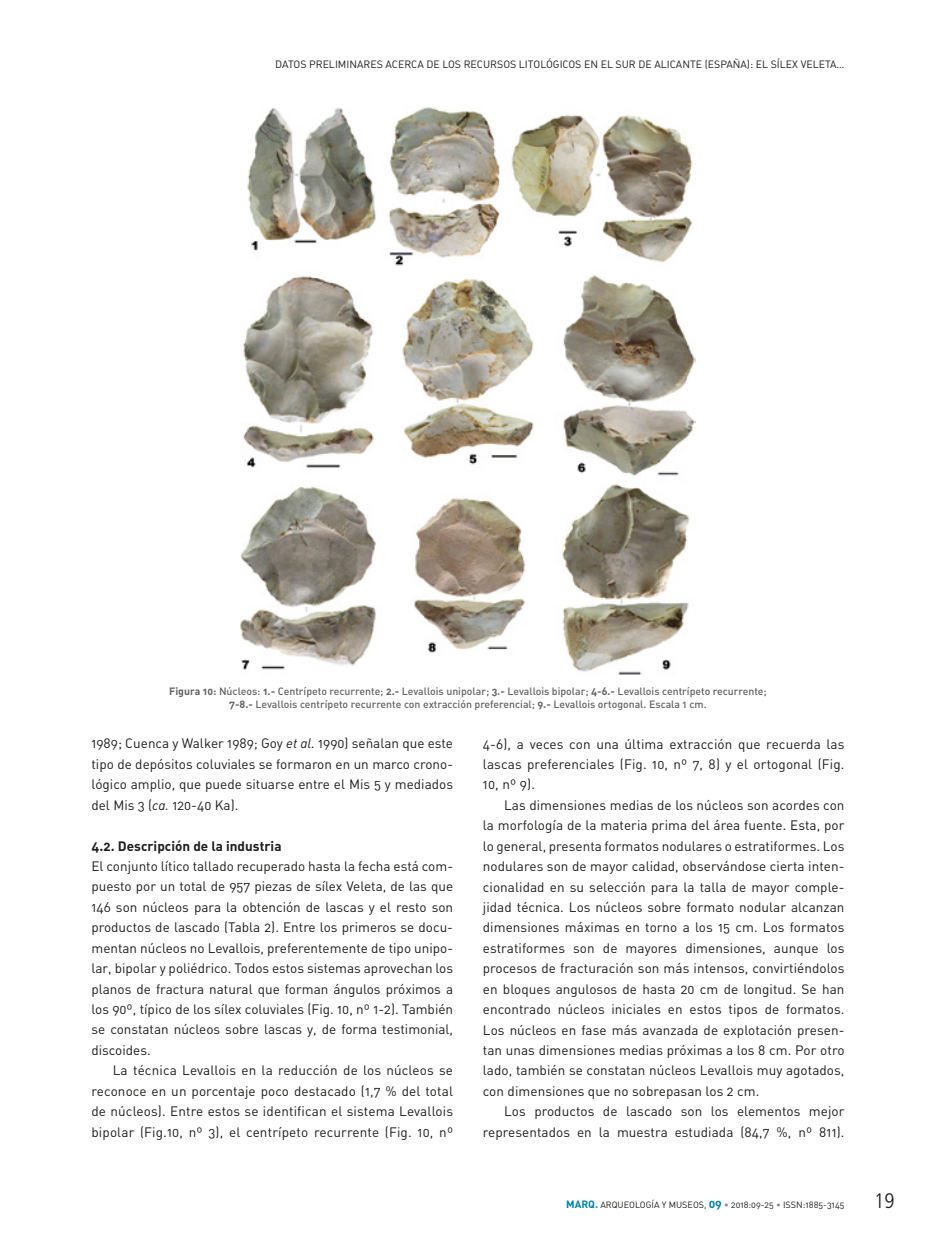
<style>
.page{position:relative;width:936px;height:1234px;background:#fff}
.page>*{position:absolute;margin:0;border:0;box-sizing:border-box;transform-origin:0 0}
.t1{font:300 condensed 21px "Frutiger LT Std";color:#1d1d1b}
.t2{font:13.5px/20.4px "DIN Regular Alternate";letter-spacing:.005em;color:#1d1d1b;text-align:justify}
.t3{font:13.5px "DIN Bold Alternate";color:#1d1d1b}
.t4{font:10.5px/13.5px "DIN Medium Alternate";color:#646363;text-align:center}
.t5{font:10.5px "DIN Regular Alternate";color:#1d1d1b}
.t6{font:9px "DIN Regular Alternate";color:#1d1d1b}
.s1{font-family:"DIN Bold Alternate"}
.s2{font-family:"DIN Regular Italic Alt"}
.s3{font-family:"DIN Bold Alternate";font-size:10.5px;color:#0081ad}
.s4{font-family:"DIN Bold Alternate";font-size:12px;color:#0081ad}
.s5{color:#878787}
</style>
<div class="page">
<img style="left:240px;top:107px;width:455px;height:568px">
<p class="t5" style="left:275px;top:57px;width:14px">Datos</p>
<p class="t5" style="left:309px;top:57px;width:8px">preliminares</p>
<p class="t5" style="left:385px;top:57px;width:8px">acerca</p>
<p class="t5" style="left:426px;top:57px;width:23px">de los</p>
<p class="t5" style="left:463px;top:57px;width:8px">recursos</p>
<p class="t5" style="left:519px;top:57px;width:7px">litol</p>
<p class="t5" style="left:546px;top:57px;width:14px">ógicos</p>
<p class="t5" style="left:584px;top:57px;width:39px">enelsur</p>
<p class="t5" style="left:638px;top:57px;width:30px">de Alicante</p>
<p class="t5" style="left:704px;top:57px;width:73px">(España): El sílex</p>
<p class="t5" style="left:800px;top:57px;width:7px">veleta</p>
<p class="t5" style="left:836px;top:57px;width:9px">…</p>
<p class="t4" style="left:169px;top:683px;width:599px"><span class="s1">Figura 10:</span> Núcleos: <span class="s1">1.-</span> Centrípeto recurrente; <span class="s1">2.-</span> Levallois unipolar; <span class="s1">3.-</span> Levallois bipolar; <span class="s1">4-6.-</span> Levallois centrípeto recurrente;<br><span class="s1">7-8.-</span> Levallois centrípeto recurrente con extracción preferencial; <span class="s1">9.-</span> Levallois ortogonal. Escala 1 cm.</p>
<p class="t2" style="left:91px;top:732px;width:363px">1989; Cuenca y Walker 1989; Goy <span class="s2">et al.</span> 1990) señalan que este tipo de depósitos coluviales se formaron en un marco crono&shy;lógico amplio, que puede situarse entre el Mis 5 y mediados del Mis 3 (<span class="s2">ca.</span> 120-40 Ka).</p>
<p class="t3" style="left:91px;top:836px;width:191px">4.2. Descripción de la industria</p>
<p class="t2" style="left:91px;top:855px;width:363px">El conjunto lítico tallado recuperado hasta la fecha está com&shy;puesto por un total de 957 piezas de sílex Veleta, de las que 146 son núcleos para la obtención de lascas y el resto son productos de lascado (Tabla 2). Entre los primeros se docu&shy;mentan núcleos no Levallois, preferentemente de tipo unipo&shy;lar, bipolar y poliédrico. Todos estos sistemas aprovechan los planos de fractura natural que forman ángulos próximos a los 90º, típico de los sílex coluviales (Fig. 10, nº 1-2). También se constatan núcleos sobre lascas y, de forma testimonial, discoides.</p>
<p class="t2" style="left:91px;top:1059px;width:363px;text-indent:21px">La técnica Levallois en la reducción de los núcleos se reconoce en un porcentaje poco destacado (1,7 % del total de núcleos). Entre estos se identifican el sistema Levallois bipolar (Fig.10, nº 3), el centrípeto recurrente (Fig. 10, nº</p>
<p class="t2" style="left:483px;top:732px;width:363px">4-6), a veces con una última extracción que recuerda las lascas preferenciales (Fig. 10, nº 7, 8) y el ortogonal (Fig.<br>10, nº 9).</p>
<p class="t2" style="left:483px;top:794px;width:363px;text-indent:21px">Las dimensiones medias de los núcleos son acordes con la morfología de la materia prima del área fuente. Esta, por lo general, presenta formatos nodulares o estratiformes. Los nodulares son de mayor calidad, observándose cierta inten&shy;cionalidad en su selección para la talla de mayor comple&shy;jidad técnica. Los núcleos sobre formato nodular alcanzan dimensiones máximas en torno a los 15 cm. Los formatos estratiformes son de mayores dimensiones, aunque los procesos de fracturación son más intensos, convirtiéndolos en bloques angulosos de hasta 20 cm de longitud. Se han encontrado núcleos iniciales en estos tipos de formatos.<br>Los núcleos en fase más avanzada de explotación presen&shy;tan unas dimensiones medias próximas a los 8 cm. Por otro lado, también se constatan núcleos Levallois muy agotados, con dimensiones que no sobrepasan los 2 cm.</p>
<p class="t2" style="left:483px;top:1100px;width:363px;text-align:right">Los productos de lascado son los elementos mejor representados en la muestra estudiada (84,7 %, nº 811).</p>
<p class="t6" style="left:566px;top:1198px;width:280px"><span class="s3">MARQ.</span> ARQUEOLOGÍA Y MUSEOS, <span class="s4">09</span> <span class="s5">•</span> 2018:09-25 <span class="s5">•</span> ISSN:1885-3145</p>
<h1 class="t1" style="left:874px;top:1188px;width:22px">19</h1>
</div>
